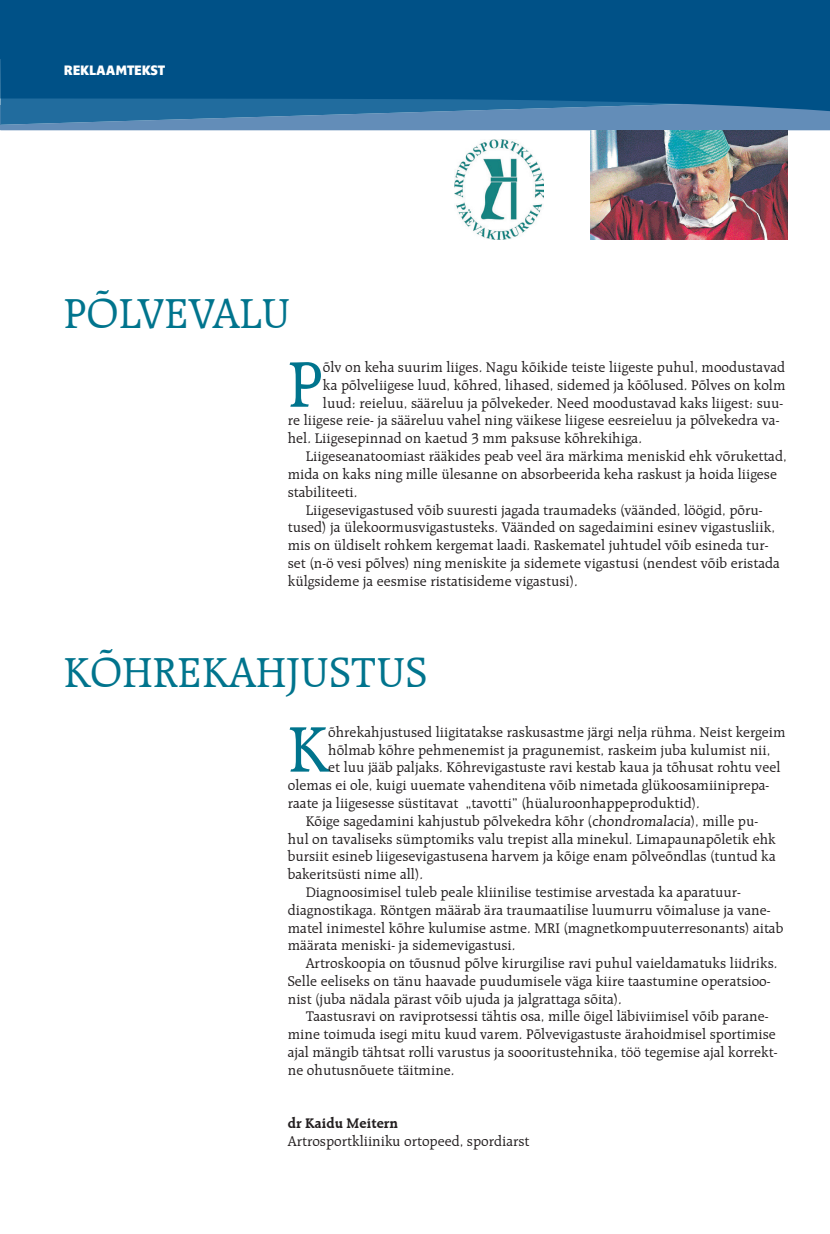
<style>
.page{position:relative;width:830px;height:1234px;background:#fff}
.page>*{position:absolute;margin:0;border:0;box-sizing:border-box;transform-origin:0 0}
.t1{font:69.45px "Raleigh BT";color:#00748d}
.t2{font:45px "Raleigh BT";color:#00748d}
.t3{font:15px "Raleigh BT";color:#231f20}
.t4{font:700 15px "Raleigh BT";color:#231f20}
.t5{font:900 14.25px "Zwo Pro";letter-spacing:-.01em;color:#fff}
</style>
<div class="page">
<div style="left:0;top:125px;width:829px;height:5px;background:#638db8"></div>
<svg style="left:0;top:113px;width:829px;height:12px;background:#5486b2"></svg>
<svg style="left:0;top:0;width:829px;height:113px;background:#05558a"></svg>
<img style="left:454px;top:140px;width:89px;height:99px">
<img style="left:590px;top:130px;width:197px;height:109px">
<div style="left:0;top:0;width:132px;height:58px;background:#005187"></div>
<p class="t5" style="left:64px;top:62px;width:103px">REKLAAMTEKST</p>
<h2 class="t2" style="left:64px;top:286px;width:228px">PõLVeVaLu</h2>
<h1 class="t1" style="left:288px;top:343px;width:37px">P</h1>
<p class="t3" style="left:323px;top:358px;width:463px">õlv on keha suurim liiges. Nagu kõikide teiste liigeste puhul, moodustavad</p>
<p class="t3" style="left:323px;top:376px;width:464px">ka põlveliigese luud, kõhred, lihased, sidemed ja kõõlused. Põlves on kolm</p>
<p class="t3" style="left:323px;top:394px;width:461px">luud: reieluu, sääreluu ja põlvekeder. Need moodustavad kaks liigest: suu-</p>
<p class="t3" style="left:288px;top:411px;width:493px">re liigese reie- ja sääreluu vahel ning väikese liigese eesreieluu ja põlvekedra va-</p>
<p class="t3" style="left:288px;top:429px;width:355px">hel. Liigesepinnad on kaetud 3 mm paksuse kõhrekihiga.</p>
<p class="t3" style="left:305px;top:447px;width:482px">Liigeseanatoomiast rääkides peab veel ära märkima meniskid ehk võrukettad,</p>
<p class="t3" style="left:288px;top:465px;width:490px">mida on kaks ning mille ülesanne on absorbeerida keha raskust ja hoida liigese</p>
<p class="t3" style="left:288px;top:483px;width:71px">stabiliteeti.</p>
<p class="t3" style="left:305px;top:500px;width:458px">Liigesevigastused võib suuresti jagada traumadeks (väänded, löögid, põru-</p>
<p class="t3" style="left:288px;top:518px;width:488px">tused) ja ülekoormusvigastusteks. Väänded on sagedaimini esinev vigastusliik,</p>
<p class="t3" style="left:288px;top:536px;width:482px">mis on üldiselt rohkem kergemat laadi. Raskematel juhtudel võib esineda tur-</p>
<p class="t3" style="left:288px;top:554px;width:493px">set (n-ö vesi põlves) ning meniskite ja sidemete vigastusi (nendest võib eristada</p>
<p class="t3" style="left:288px;top:572px;width:291px">külgsideme ja eesmise ristatisideme vigastusi).</p>
<h2 class="t2" style="left:64px;top:645px;width:365px">KõhReKahjuSTuS</h2>
<h1 class="t1" style="left:288px;top:707px;width:42px">K</h1>
<p class="t3" style="left:328px;top:723px;width:458px">õhrekahjustused liigitatakse raskusastme järgi nelja rühma. Neist kergeim</p>
<p class="t3" style="left:328px;top:740px;width:443px">hõlmab kõhre pehmenemist ja pragunemist, raskeim juba kulumist nii,</p>
<p class="t3" style="left:328px;top:758px;width:453px">et luu jääb paljaks. Kõhrevigastuste ravi kestab kaua ja tõhusat rohtu veel</p>
<p class="t3" style="left:288px;top:776px;width:482px">olemas ei ole, kuigi uuemate vahenditena võib nimetada glükoosamiiniprepa-</p>
<p class="t3" style="left:288px;top:794px;width:413px">raate ja liigesesse süstitavat „tavotti” (hüaluroonhappeproduktid).</p>
<p class="t3" style="left:305px;top:811px;width:453px">Kõige sagedamini kahjustub põlvekedra kõhr (chondromalacia), mille pu-</p>
<p class="t3" style="left:288px;top:829px;width:489px">hul on tavaliseks sümptomiks valu trepist alla minekul. Limapaunapõletik ehk</p>
<p class="t3" style="left:288px;top:847px;width:489px">bursiit esineb liigesevigastusena harvem ja kõige enam põlveõndlas (tuntud ka</p>
<p class="t3" style="left:288px;top:865px;width:137px">bakeritsüsti nime all).</p>
<p class="t3" style="left:305px;top:883px;width:436px">Diagnoosimisel tuleb peale kliinilise testimise arvestada ka aparatuur-</p>
<p class="t3" style="left:288px;top:900px;width:484px">diagnostikaga. Röntgen määrab ära traumaatilise luumurru võimaluse ja vane-</p>
<p class="t3" style="left:288px;top:918px;width:496px">matel inimestel kõhre kulumise astme. MRI (magnetkompuuterresonants) aitab</p>
<p class="t3" style="left:288px;top:936px;width:229px">määrata meniski- ja sidemevigastusi.</p>
<p class="t3" style="left:305px;top:954px;width:473px">artroskoopia on tõusnud põlve kirurgilise ravi puhul vaieldamatuks liidriks.</p>
<p class="t3" style="left:288px;top:971px;width:484px">Selle eeliseks on tänu haavade puudumisele väga kiire taastumine operatsioo-</p>
<p class="t3" style="left:288px;top:989px;width:335px">nist (juba nädala pärast võib ujuda ja jalgrattaga sõita).</p>
<p class="t3" style="left:305px;top:1007px;width:464px">Taastusravi on raviprotsessi tähtis osa, mille õigel läbiviimisel võib parane-</p>
<p class="t3" style="left:288px;top:1025px;width:489px">mine toimuda isegi mitu kuud varem. Põlvevigastuste ärahoidmisel sportimise</p>
<p class="t3" style="left:288px;top:1043px;width:491px">ajal mängib tähtsat rolli varustus ja soooritustehnika, töö tegemise ajal korrekt-</p>
<p class="t3" style="left:288px;top:1060px;width:168px">ne ohutusnõuete täitmine.</p>
<p class="t4" style="left:288px;top:1113px;width:112px">dr Kaidu Meitern</p>
<p class="t3" style="left:288px;top:1131px;width:243px">artrosportkliiniku ortopeed, spordiarst</p>
</div>
